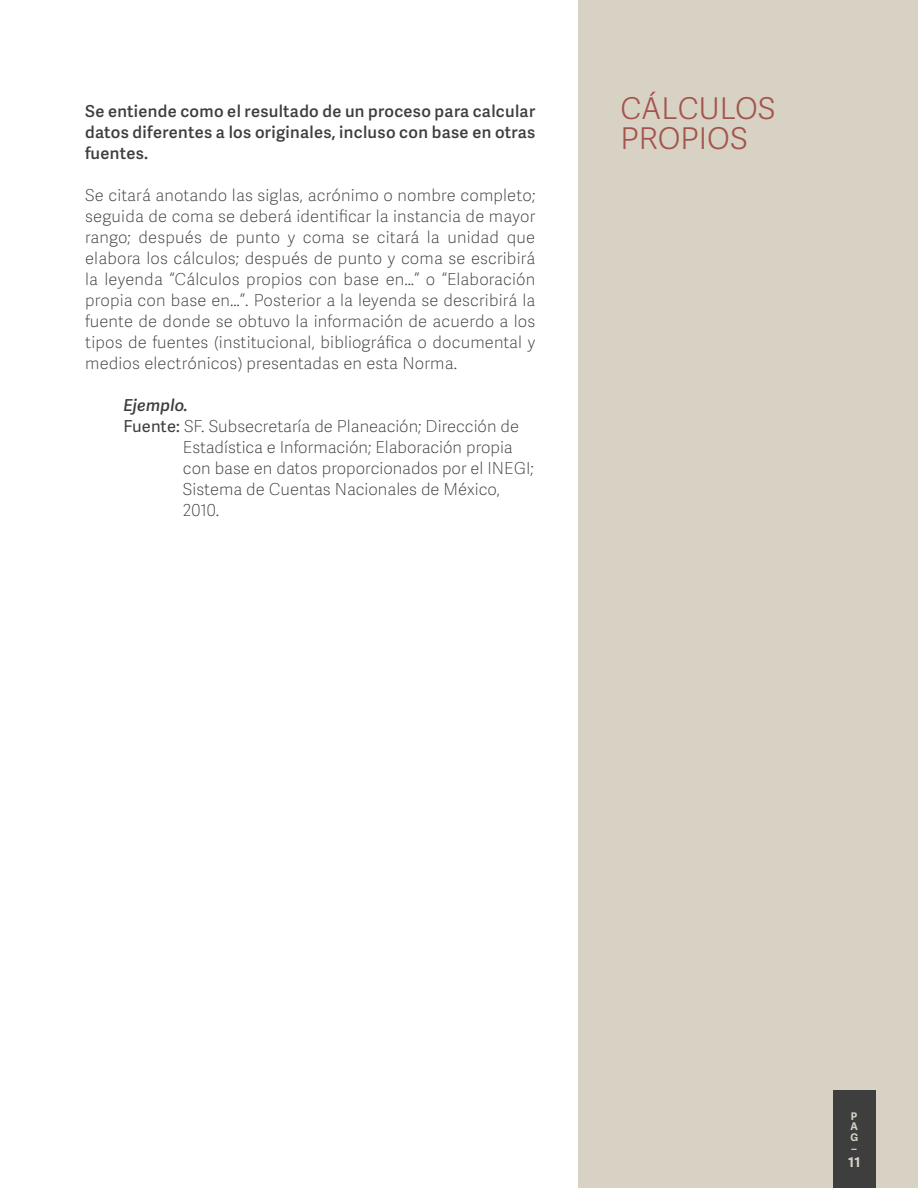
<style>
.page{position:relative;width:918px;height:1188px;background:#fff}
.page>*{position:absolute;margin:0;border:0;box-sizing:border-box;transform-origin:0 0}
.t1{font:300 30px/30px "Adelle Sans";color:#a3544c}
.t2{font:100 16.5px/21px "Adelle Sans";color:#3e3e3f;text-align:justify}
.t3{font:600 16.5px/21px "Adelle Sans";letter-spacing:.02em;color:#3e3e3f;text-align:justify}
.t4{font:italic 600 16.5px "Adelle Sans";letter-spacing:.01em;color:#3e3e3f}
.t5{font:700 13.5px "Adelle Sans";color:#d8d2c4}
.t6{font:700 10.5px/10.5px "Adelle Sans";color:#d8d2c4;text-align:justify}
.s1{font-weight:400}
</style>
<div class="page">
<div style="left:578px;top:0;width:340px;height:1188px;background:#d8d2c4"></div>
<div style="left:833px;top:1090px;width:42px;height:98px;background:#3e3e3f"></div>
<p class="t3" style="left:85px;top:100px;width:452px">Se entiende como el resultado de un proceso para calcular datos diferentes a los originales, incluso con base en otras fuentes.</p>
<p class="t2" style="left:85px;top:184px;width:452px">Se citará anotando las siglas, acrónimo o nombre completo; seguida de coma se deberá identificar la instancia de mayor rango; después de punto y coma se citará la unidad que elabora los cálculos; después de punto y coma se escribirá la leyenda “Cálculos propios con base en…” o “Elaboración propia con base en…”. Posterior a la leyenda se describirá la fuente de donde se obtuvo la información de acuerdo a los tipos de fuentes (institucional, bibliográfica o documental y medios electrónicos) presentadas en esta Norma.</p>
<p class="t4" style="left:123px;top:393px;width:66px">Ejemplo.</p>
<p class="t2" style="left:183px;top:415px;width:352px;text-align:left;text-indent:-60px"><span class="s1">Fuente:</span> SF. Subsecretaría de Planeación; Dirección de Estadística e Información; Elaboración propia con base en datos proporcionados por el INEGI; Sistema de Cuentas Nacionales de México, 2010.</p>
<p class="t1" style="left:620px;top:92px;width:157px">CÁLCULOS<br>PROPIOS</p>
<p class="t6" style="left:850px;top:1110px;width:9px">P A G</p>
<p class="t6" style="left:852px;top:1139px;width:7px">_</p>
<p class="t5" style="left:848px;top:1152px;width:14px">11</p>
</div>
